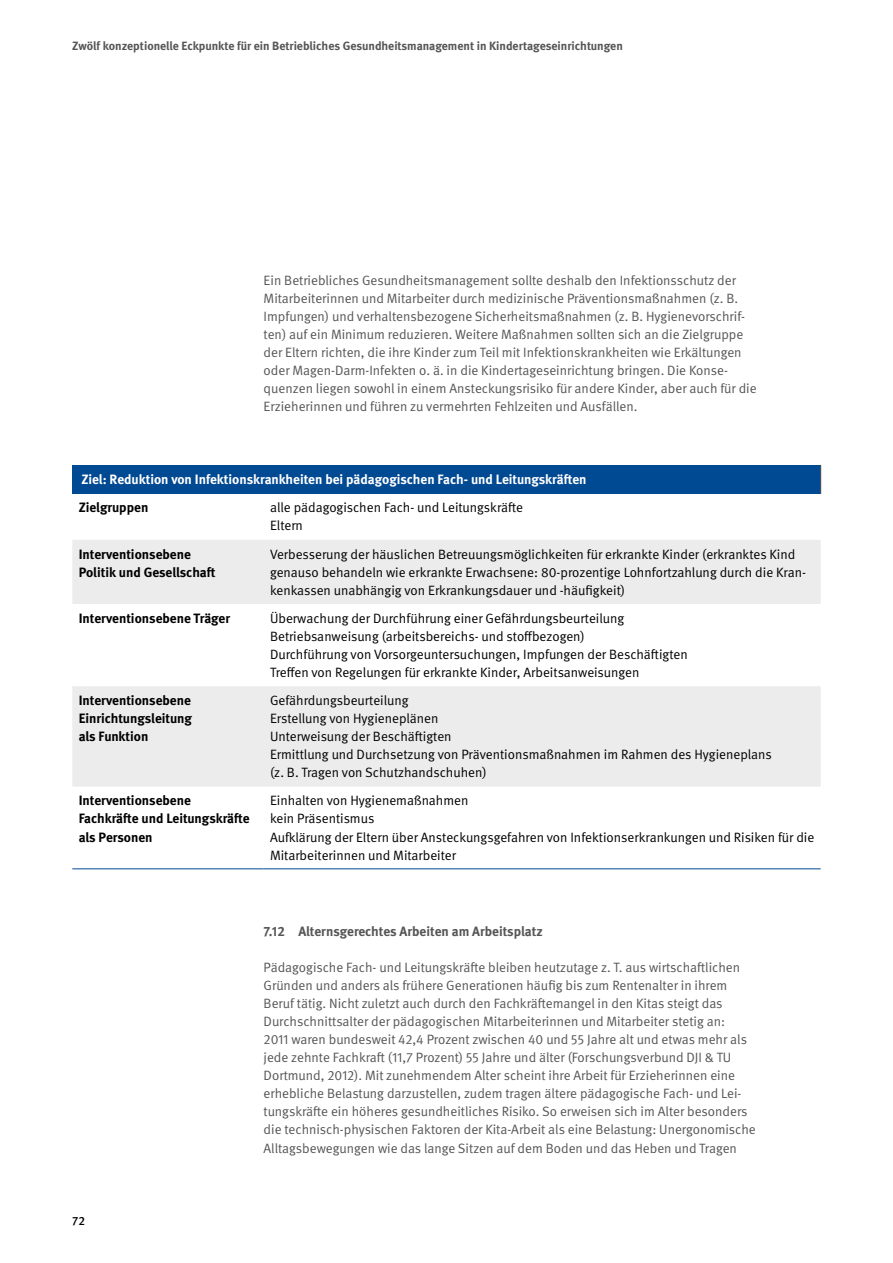
<style>
.page{position:relative;width:893px;height:1263px;background:#fff}
.page>*{position:absolute;margin:0;border:0;box-sizing:border-box;transform-origin:0 0}
.t1{font:13.5px/18.1px "DGUV Meta";color:#565656}
.t2{font:13.5px/18.1px "DGUV Meta";color:#000}
.t3{font:700 13.5px/18.1px "DGUV Meta";color:#000}
.t4{font:700 13.5px "DGUV Meta";color:#fff}
.t5{font:700 13.5px "DGUV Meta";color:#565656}
.t6{font:700 12px "DGUV Meta";color:#565656}
.t7{font:500 12px "DGUV Meta";color:#000}
</style>
<div class="page">
<div style="left:72px;top:466px;width:749px;height:28px;background:#004993"></div>
<svg style="left:72px;top:540px;width:749px;height:246px;fill:#ececed"></svg>
<svg style="left:820px;top:466px;width:1px;height:28px"></svg>
<hr style="left:72px;top:868px;width:192px;height:1px;background:#004993">
<hr style="left:264px;top:868px;width:557px;height:1px;background:#004993">
<p class="t6" style="left:72px;top:39px;width:552px">Zwölf konzeptionelle Eckpunkte für ein Betriebliches Gesundheitsmanagement in Kindertageseinrichtungen</p>
<p class="t1" style="left:264px;top:271px;width:495px">Ein Betriebliches Gesundheitsmanagement sollte deshalb den Infektionsschutz der Mitarbeiterinnen und Mitarbeiter durch medizinische Präventionsmaßnahmen (z. B.<br>Impfungen) und verhaltensbezogene Sicherheitsmaßnahmen (z. B. Hygienevorschrif&shy;ten) auf ein Minimum reduzieren. Weitere Maßnahmen sollten sich an die Zielgruppe der Eltern richten, die ihre Kinder zum Teil mit Infektionskrankheiten wie Erkältungen oder Magen-Darm-Infekten o. ä. in die Kindertageseinrichtung bringen. Die Konse&shy;quenzen liegen sowohl in einem Ansteckungsrisiko für andere Kinder, aber auch für die Erzieherinnen und führen zu vermehrten Fehlzeiten und Ausfällen.</p>
<p class="t4" style="left:81px;top:472px;width:507px">Ziel: Reduktion von Infektionskrankheiten bei pädagogischen Fach- und Leitungskräften</p>
<p class="t3" style="left:79px;top:499px;width:71px">Zielgruppen</p>
<p class="t2" style="left:270px;top:499px;width:255px">alle pädagogischen Fach- und Leitungskräfte<br>Eltern</p>
<p class="t3" style="left:79px;top:545px;width:138px">Interventionsebene<br>Politik und Gesellschaft</p>
<p class="t2" style="left:270px;top:545px;width:537px">Verbesserung der häuslichen Betreuungsmöglichkeiten für erkrankte Kinder (erkranktes Kind genauso behandeln wie erkrankte Erwachsene: 80-prozentige Lohnfortzahlung durch die Kran&shy;kenkassen unabhängig von Erkrankungsdauer und -häufigkeit)</p>
<p class="t3" style="left:79px;top:609px;width:153px">Interventionsebene Träger</p>
<p class="t2" style="left:270px;top:609px;width:419px">Überwachung der Durchführung einer Gefährdungsbeurteilung Betriebsanweisung (arbeitsbereichs- und stoffbezogen)<br>Durchführung von Vorsorgeuntersuchungen, Impfungen der Beschäftigten Treffen von Regelungen für erkrankte Kinder, Arbeitsanweisungen</p>
<p class="t3" style="left:79px;top:692px;width:115px;text-align:justify">Interventionsebene Einrichtungsleitung als Funktion</p>
<p class="t2" style="left:270px;top:691px;width:503px">Gefährdungsbeurteilung<br>Erstellung von Hygieneplänen<br>Unterweisung der Beschäftigten<br>Ermittlung und Durchsetzung von Präventionsmaßnahmen im Rahmen des Hygieneplans (z. B. Tragen von Schutzhandschuhen)</p>
<p class="t3" style="left:79px;top:792px;width:173px">Interventionsebene<br>Fachkräfte und Leitungskräfte als Personen</p>
<p class="t2" style="left:270px;top:792px;width:546px">Einhalten von Hygienemaßnahmen<br>kein Präsentismus<br>Aufklärung der Eltern über Ansteckungsgefahren von Infektionserkrankungen und Risiken für die Mitarbeiterinnen und Mitarbeiter</p>
<p class="t7" style="left:72px;top:1213px;width:14px">72</p>
<p class="t5" style="left:264px;top:923px;width:281px">7.12 Alternsgerechtes Arbeiten am Arbeitsplatz</p>
<p class="t1" style="left:264px;top:958px;width:494px">Pädagogische Fach- und Leitungskräfte bleiben heutzutage z. T. aus wirtschaftlichen Gründen und anders als frühere Generationen häufig bis zum Rentenalter in ihrem Beruf tätig. Nicht zuletzt auch durch den Fachkräftemangel in den Kitas steigt das Durchschnittsalter der pädagogischen Mitarbeiterinnen und Mitarbeiter stetig an:<br>2011 waren bundesweit 42,4 Prozent zwischen 40 und 55 Jahre alt und etwas mehr als jede zehnte Fachkraft (11,7 Prozent) 55 Jahre und älter (Forschungsverbund DJI &amp; TU Dortmund, 2012). Mit zunehmendem Alter scheint ihre Arbeit für Erzieherinnen eine erhebliche Belastung darzustellen, zudem tragen ältere pädagogische Fach- und Lei&shy;tungskräfte ein höheres gesundheitliches Risiko. So erweisen sich im Alter besonders die technisch-physischen Faktoren der Kita-Arbeit als eine Belastung: Unergonomische Alltagsbewegungen wie das lange Sitzen auf dem Boden und das Heben und Tragen</p>
</div>
